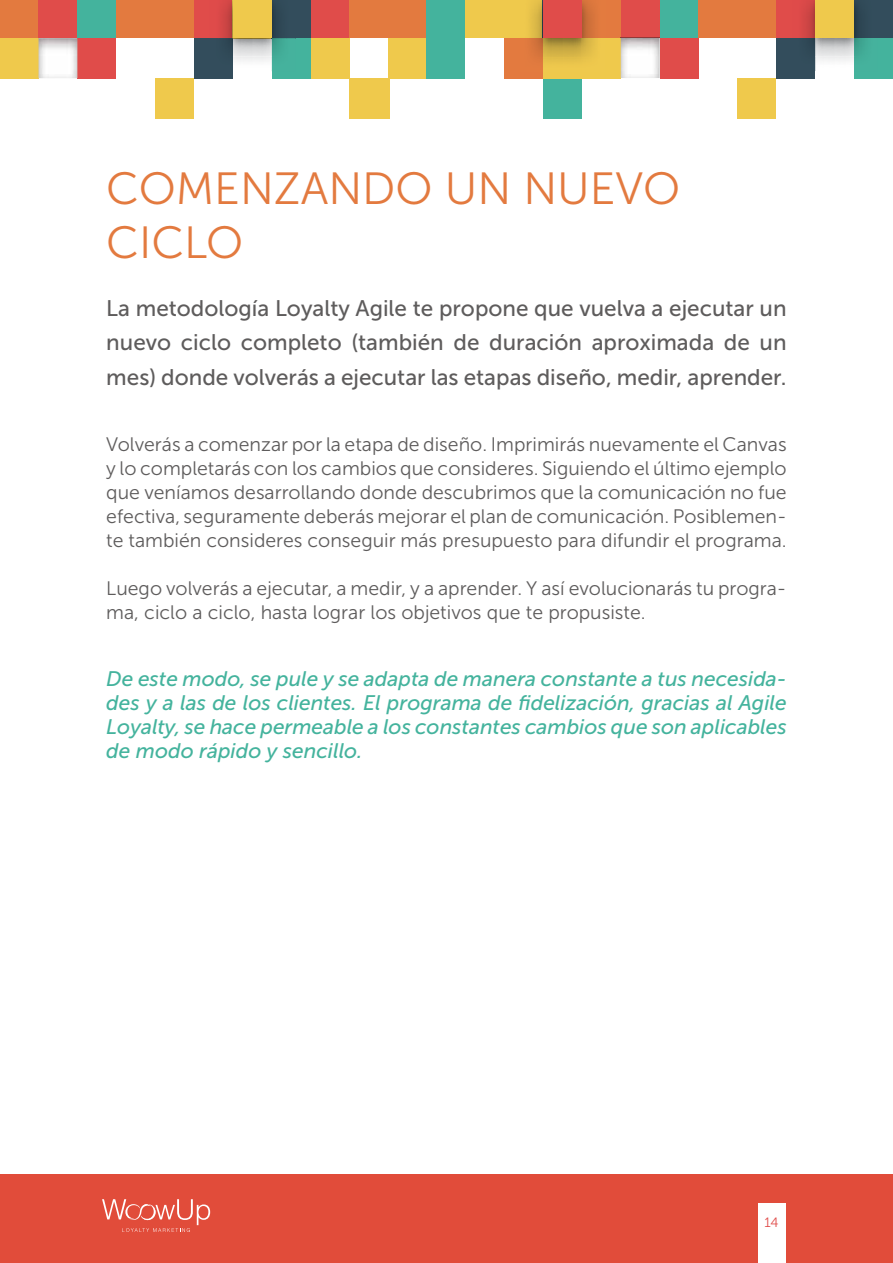
<style>
.page{position:relative;width:893px;height:1263px;background:#fff}
.page>*{position:absolute;margin:0;border:0;box-sizing:border-box;transform-origin:0 0}
.t1{font:45px/54px "Museo Sans 300";color:#e37a3f}
.t2{font:22.5px/34.5px "Museo Sans 500";color:#5e5c5c;text-align:justify}
.t3{font:italic 21px/24px "Museo Sans 500";color:#44b39d;text-align:justify}
.t4{font:19.5px/24px "Museo Sans 300";color:#5e5c5c;text-align:justify}
.t5{font:13.5px "Museo Sans 300";color:#e04c4a}
</style>
<div class="page">
<div style="left:0;top:0;width:39px;height:38px;background:#e37a3f"></div>
<div style="left:39px;top:0;width:38px;height:38px;background:#e04c4a"></div>
<div style="left:77px;top:0;width:39px;height:38px;background:#44b39d"></div>
<div style="left:116px;top:0;width:39px;height:38px;background:#e37a3f"></div>
<div style="left:155px;top:0;width:39px;height:38px;background:#e37a3f"></div>
<div style="left:194px;top:0;width:39px;height:38px;background:#e04c4a"></div>
<div style="left:272px;top:0;width:39px;height:38px;background:#334d5c"></div>
<div style="left:311px;top:0;width:39px;height:38px;background:#e04c4a"></div>
<div style="left:350px;top:0;width:40px;height:38px;background:#e37a3f"></div>
<div style="left:0;top:38px;width:39px;height:40px;background:#efc94c"></div>
<div style="left:77px;top:38px;width:39px;height:40px;background:#e04c4a"></div>
<div style="left:194px;top:38px;width:39px;height:40px;background:#334d5c"></div>
<div style="left:155px;top:78px;width:39px;height:40px;background:#efc94c"></div>
<div style="left:272px;top:38px;width:39px;height:40px;background:#44b39d"></div>
<div style="left:311px;top:38px;width:39px;height:40px;background:#efc94c"></div>
<div style="left:350px;top:78px;width:40px;height:40px;background:#efc94c"></div>
<img style="left:233px;top:56px;width:39px;height:15px">
<img style="left:221px;top:0;width:56px;height:56px">
<img style="left:221px;top:38px;width:12px;height:18px">
<img style="left:272px;top:38px;width:15px;height:18px">
<div style="left:233px;top:0;width:39px;height:38px;background:#efc94c"></div>
<img style="left:39px;top:38px;width:38px;height:40px">
<div style="left:389px;top:0;width:37px;height:38px;background:#e37a3f"></div>
<div style="left:426px;top:0;width:39px;height:38px;background:#44b39d"></div>
<div style="left:465px;top:0;width:39px;height:38px;background:#efc94c"></div>
<div style="left:504px;top:0;width:39px;height:38px;background:#efc94c"></div>
<div style="left:582px;top:0;width:39px;height:38px;background:#e37a3f"></div>
<div style="left:621px;top:0;width:39px;height:38px;background:#e04c4a"></div>
<div style="left:660px;top:0;width:38px;height:38px;background:#44b39d"></div>
<div style="left:698px;top:0;width:39px;height:38px;background:#e37a3f"></div>
<div style="left:737px;top:0;width:39px;height:38px;background:#e37a3f"></div>
<div style="left:776px;top:0;width:39px;height:38px;background:#e04c4a"></div>
<div style="left:854px;top:0;width:39px;height:38px;background:#334d5c"></div>
<div style="left:389px;top:38px;width:37px;height:40px;background:#efc94c"></div>
<div style="left:426px;top:38px;width:39px;height:40px;background:#44b39d"></div>
<div style="left:543px;top:78px;width:39px;height:40px;background:#44b39d"></div>
<div style="left:504px;top:38px;width:39px;height:40px;background:#e37a3f"></div>
<div style="left:543px;top:38px;width:39px;height:40px;background:#efc94c"></div>
<div style="left:582px;top:38px;width:39px;height:40px;background:#efc94c"></div>
<div style="left:660px;top:38px;width:38px;height:40px;background:#e04c4a"></div>
<div style="left:776px;top:38px;width:39px;height:40px;background:#334d5c"></div>
<div style="left:737px;top:78px;width:39px;height:40px;background:#efc94c"></div>
<div style="left:854px;top:38px;width:39px;height:40px;background:#44b39d"></div>
<img style="left:815px;top:56px;width:39px;height:15px">
<img style="left:802px;top:0;width:58px;height:56px">
<img style="left:802px;top:38px;width:13px;height:18px">
<img style="left:854px;top:38px;width:11px;height:18px">
<img style="left:530px;top:0;width:65px;height:38px">
<img style="left:531px;top:38px;width:64px;height:19px">
<div style="left:543px;top:0;width:39px;height:38px;background:#e04c4a"></div>
<div style="left:815px;top:0;width:39px;height:38px;background:#efc94c"></div>
<img style="left:622px;top:39px;width:38px;height:39px">
<img style="left:621px;top:38px;width:39px;height:1px">
<img style="left:621px;top:38px;width:1px;height:40px">
<div style="left:0;top:1174px;width:893px;height:89px;background:#e14c3a"></div>
<svg style="left:102px;top:1199px;width:108px;height:33px"></svg>
<div style="left:758px;top:1203px;width:27px;height:60px;background:#fff"></div>
<h1 class="t1" style="left:106px;top:162px;width:575px">COMENZANDO UN NUEVO<br>CICLO</h1>
<p class="t2" style="left:106px;top:291px;width:682px">La metodología Loyalty Agile te propone que vuelva a ejecutar un nuevo ciclo completo (también de duración aproximada de un mes) donde volverás a ejecutar las etapas diseño, medir, aprender.</p>
<p class="t4" style="left:106px;top:433px;width:682px">Volverás a comenzar por la etapa de diseño. Imprimirás nuevamente el Canvas y lo completarás con los cambios que consideres. Siguiendo el último ejemplo que veníamos desarrollando donde descubrimos que la comunicación no fue efectiva, seguramente deberás mejorar el plan de comunicación. Posiblemen&shy;te también consideres conseguir más presupuesto para difundir el programa.</p>
<p class="t4" style="left:106px;top:577px;width:682px">Luego volverás a ejecutar, a medir, y a aprender. Y así evolucionarás tu progra&shy;ma, ciclo a ciclo, hasta lograr los objetivos que te propusiste.</p>
<p class="t3" style="left:106px;top:666px;width:682px">De este modo, se pule y se adapta de manera constante a tus necesida&shy;des y a las de los clientes. El programa de fidelización, gracias al Agile Loyalty, se hace permeable a los constantes cambios que son aplicables de modo rápido y sencillo.</p>
<p class="t5" style="left:764px;top:1215px;width:16px">14</p>
</div>
